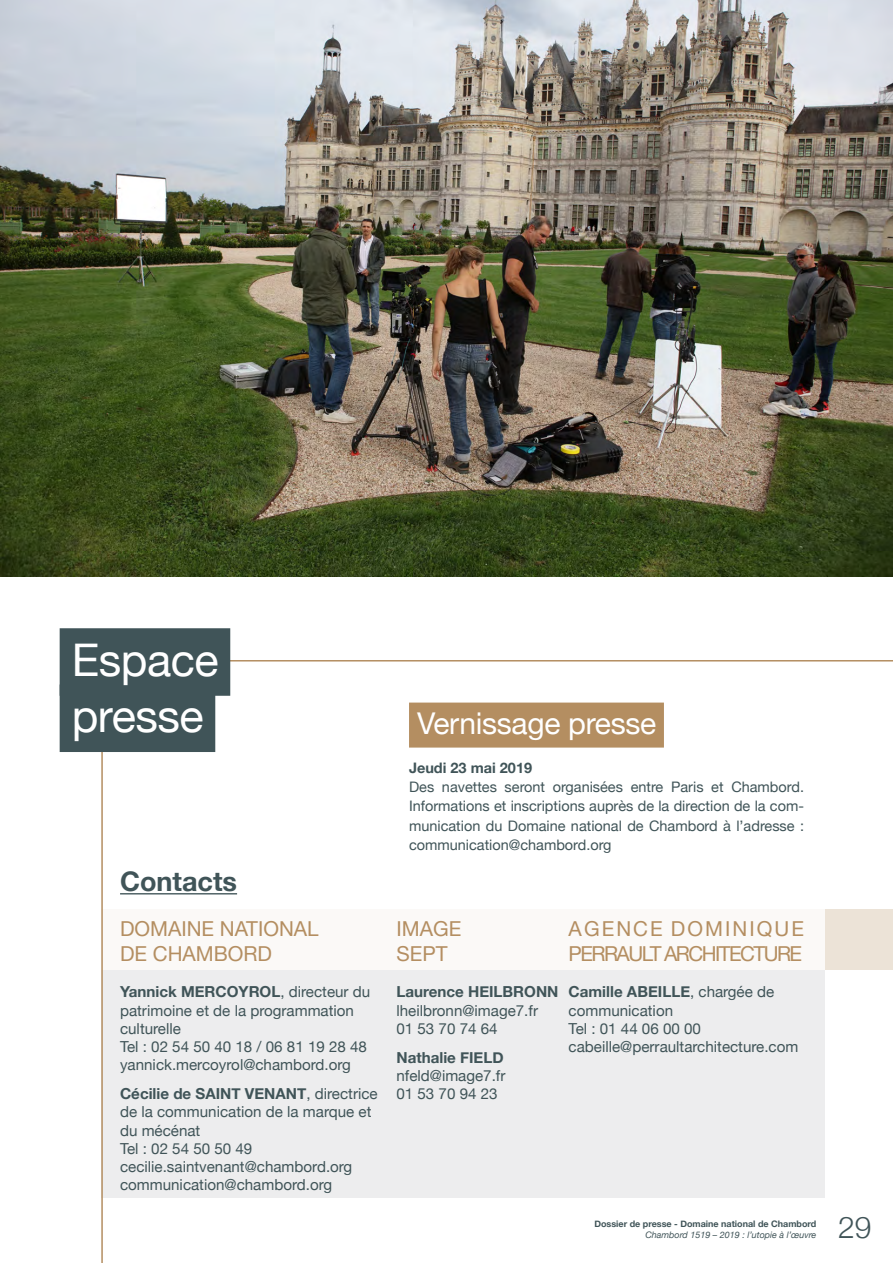
<style>
.page{position:relative;width:893px;height:1263px;background:#fff}
.page>*{position:absolute;margin:0;border:0;box-sizing:border-box;transform-origin:0 0}
.t1{font:45px/56.2px "Helvetica Neue";letter-spacing:-.01em;color:#fff}
.t2{font:30px "Helvetica Neue";letter-spacing:-.01em;color:#fff}
.t3{font:300 30px "Helvetica Neue";color:#405458}
.t4{font:700 27px "Helvetica Neue";color:#405458}
.t5{font:20.55px/24.8px "Helvetica Neue";letter-spacing:-.075em;color:#b48e61}
.t6{font:20.55px/24.8px "Helvetica Neue";color:#b48e61}
.t7{font:15.15px/18.1px "Helvetica Neue";color:#405458}
.t8{font:700 15.15px "Helvetica Neue";color:#405458}
.t9{font:14.55px/19.4px "Helvetica Neue";color:#405458;text-align:justify}
.t10{font:700 14.55px "Helvetica Neue";color:#405458}
.t11{font:700 9px "Helvetica Neue";color:#405458}
.t12{font:italic 9px "Helvetica Neue";color:#405458}
.s1{font-weight:700}
</style>
<div class="page">
<img style="left:0;top:0;width:893px;height:577px">
<svg style="left:101px;top:660px;width:792px;height:603px"></svg>
<div style="left:60px;top:628px;width:170px;height:68px;background:#405458"></div>
<div style="left:60px;top:684px;width:155px;height:68px;background:#405458"></div>
<h1 class="t1" style="left:72px;top:631px;width:148px">Espace presse</h1>
<h3 class="t4" style="left:120px;top:865px;width:119px">Contacts</h3>
<h3 class="t6" style="left:120px;top:916px;width:200px">DOMAINE NATIONAL<br>DE CHAMBORD</h3>
<p class="t7" style="left:120px;top:983px;width:252px"><span class="s1">Yannick MERCOYROL</span>, directeur du patrimoine et de la programmation culturelle<br>Tel : 02 54 50 40 18 / 06 81 19 28 48 yannick.mercoyrol@chambord.org</p>
<p class="t7" style="left:120px;top:1084px;width:259px"><span class="s1">Cécilie de SAINT VENANT</span>, directrice de la communication de la marque et du mécénat<br>Tel : 02 54 50 50 49 cecilie.saintvenant@chambord.org communication@chambord.org</p>
<h2 class="t2" style="left:417px;top:705px;width:241px">Vernissage presse</h2>
<p class="t10" style="left:409px;top:758px;width:125px">Jeudi 23 mai 2019</p>
<p class="t9" style="left:409px;top:777px;width:396px">Des navettes seront organisées entre Paris et Chambord.<br>Informations et inscriptions auprès de la direction de la com&shy;munication du Domaine national de Chambord à l’adresse : communication@chambord.org</p>
<h3 class="t6" style="left:396px;top:916px;width:66px">IMAGE<br>SEPT</h3>
<p class="t8" style="left:396px;top:982px;width:164px">Laurence HEILBRONN</p>
<p class="t7" style="left:396px;top:1001px;width:143px">lheilbronn@image7.fr<br>01 53 70 74 64</p>
<p class="t8" style="left:396px;top:1048px;width:109px">Nathalie FIELD</p>
<p class="t7" style="left:396px;top:1066px;width:111px">nfeld@image7.fr<br>01 53 70 94 23</p>
<h3 class="t5" style="left:569px;top:916px;width:237px">AGENCE DOMINIQUE<br>PERRAULT ARCHITECTURE</h3>
<p class="t7" style="left:569px;top:983px;width:231px"><span class="s1">Camille ABEILLE</span>, chargée de communication<br>Tel : 01 44 06 00 00 cabeille@perraultarchitecture.com</p>
<p class="t11" style="left:594px;top:1218px;width:223px">Dossier de presse - Domaine national de Chambord</p>
<p class="t12" style="left:645px;top:1229px;width:173px">Chambord 1519 – 2019 : l’utopie à l’œuvre</p>
<h2 class="t3" style="left:838px;top:1209px;width:35px">29</h2>
</div>
